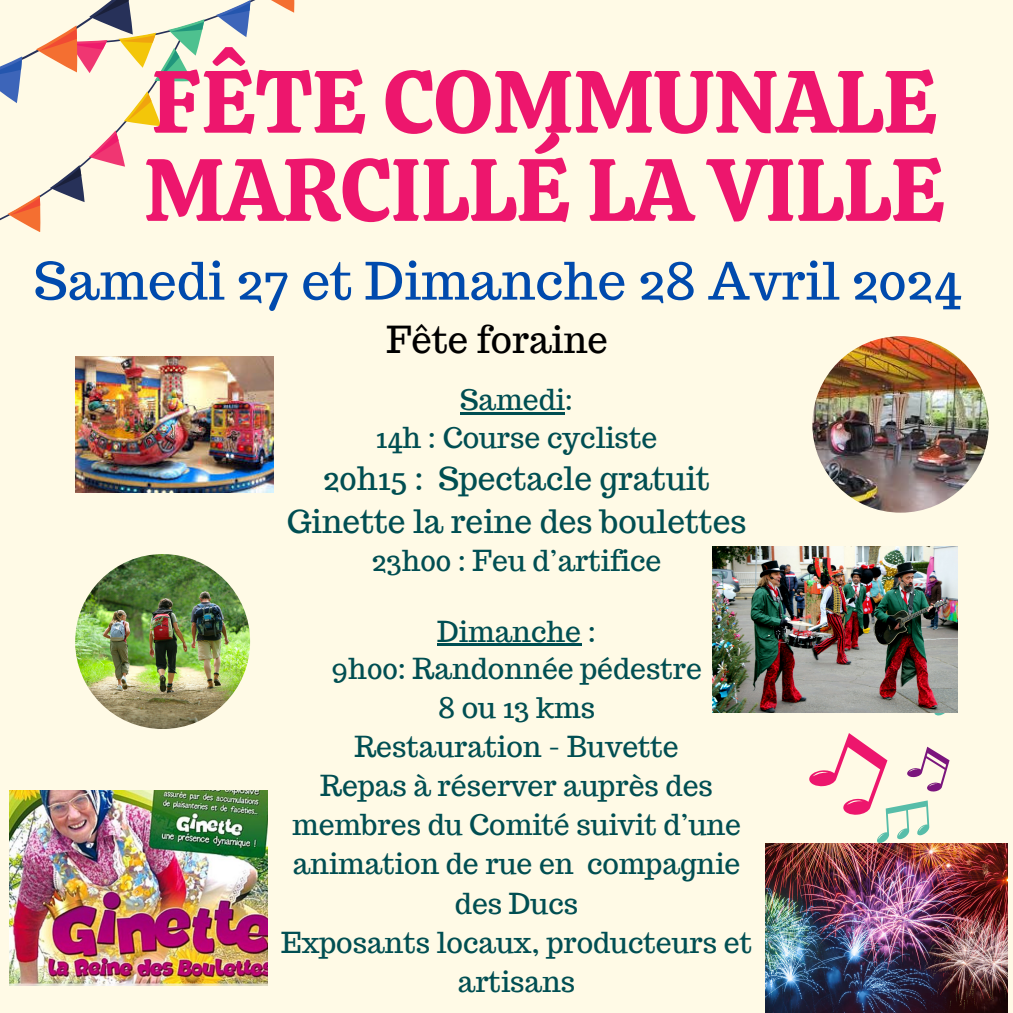
<style>
.page{position:relative;width:1013px;height:1013px;background:#fff}
.page>*{position:absolute;margin:0;border:0;box-sizing:border-box;transform-origin:0 0}
.t1{font:88.38px/88.1px "Calistoga";color:#ed166d}
.t2{font:51.38px "Trocchi";color:#004aad}
.t3{font:36.38px "Trocchi";color:#000}
.t4{font:31.62px/42.8px "Trocchi";color:#004e52;text-align:center}
.t5{font:28.38px/39.1px "Trocchi";color:#004e52;text-align:center}
</style>
<div class="page">
<div style="left:0;top:0;width:1012px;height:1012px;background:#fffae6"></div>
<svg style="left:0;top:0;width:295px;height:232px"></svg>
<svg style="left:933px;top:675px;width:25px;height:41px"></svg>
<svg style="left:809px;top:733px;width:140px;height:110px"></svg>
<img style="left:75px;top:356px;width:198px;height:136px">
<img style="left:766px;top:843px;width:241px;height:169px">
<img style="left:9px;top:790px;width:259px;height:195px">
<img style="left:712px;top:546px;width:245px;height:166px">
<img style="left:75px;top:554px;width:175px;height:175px;border-radius:50%">
<hr style="left:460px;top:412px;width:105px;height:2px;background:#004e52">
<hr style="left:437px;top:643px;width:144px;height:3px;background:#004e52">
<img style="left:812px;top:336px;width:176px;height:176px;border-radius:50%">
<h3 class="t1" style="left:144px;top:58px;width:802px">FÊTE COMMUNALE<br>MARCILLÉ LA VILLE</h3>
<p class="t2" style="left:34px;top:247px;width:928px">Samedi 27 et Dimanche 28 Avril 2024</p>
<p class="t3" style="left:386px;top:316px;width:223px">Fête foraine</p>
<p class="t5" style="left:376px;top:380px;width:283px;line-height:38.1px">Samedi:<br>14h : Course cycliste</p>
<p class="t4" style="left:287px;top:457px;width:461px">20h15 : Spectacle gratuit<br>Ginette la reine des boulettes</p>
<p class="t5" style="left:372px;top:541px;width:291px">23h00 : Feu d’artifice</p>
<p class="t5" style="left:437px;top:611px;width:160px">Dimanche :</p>
<p class="t5" style="left:331px;top:649px;width:372px">9h00: Randonnée pédestre</p>
<p class="t5" style="left:438px;top:688px;width:158px">8 ou 13 kms</p>
<p class="t5" style="left:354px;top:727px;width:326px">Restauration - Buvette</p>
<p class="t5" style="left:292px;top:766px;width:450px">Repas à réserver auprès des membres du Comité suivit d’une animation de rue en compagnie des Ducs</p>
<p class="t5" style="left:281px;top:922px;width:472px">Exposants locaux, producteurs et artisans</p>
</div>
